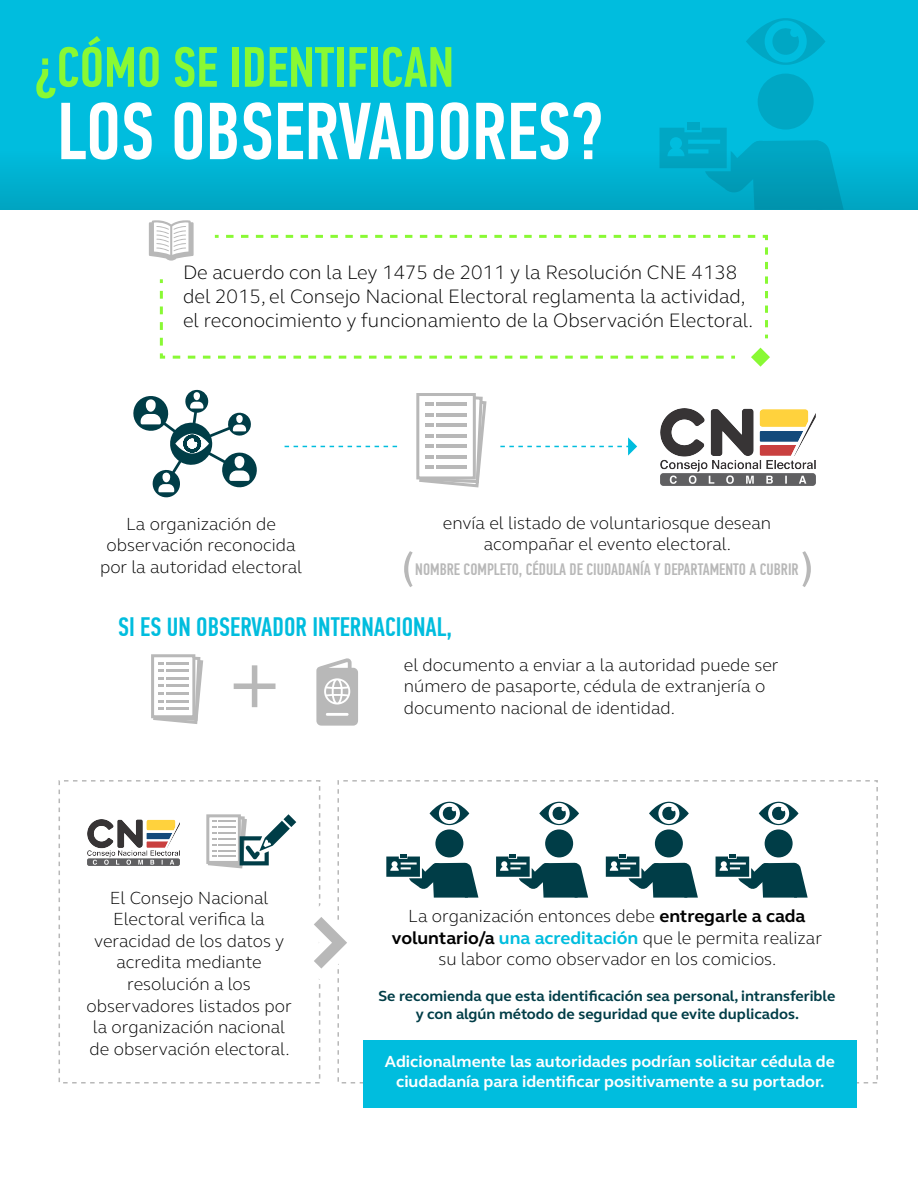
<style>
.page{position:relative;width:918px;height:1188px;background:#fff}
.page>*{position:absolute;margin:0;border:0;box-sizing:border-box;transform-origin:0 0}
.t1{font:500 81px "PF Din Text Comp Pro";color:#fff}
.t2{font:500 56.85px "PF Din Text Comp Pro";color:#89f934}
.t3{font:500 26.7px "PF Din Text Comp Pro";color:#00bdde}
.t4{font:300 19.95px/24px "FS Elliot Pro";color:#000}
.t5{font:300 18px/21.6px "FS Elliot Pro";color:#000;text-align:center}
.t6{font:500 16.65px "PF Din Text Comp Pro";color:#b8b8b8}
.t7{font:700 16.5px/19.8px "FS Elliot Pro";color:#fff;text-align:center}
.t8{font:700 15px/18px "FS Elliot Pro";color:#003d47;text-align:center}
.s1{font-weight:700}
.s2{font-weight:700;color:#00bdde}
</style>
<div class="page">
<div style="left:0;top:0;width:918px;height:210px;background:#00bdde"></div>
<div style="left:0;top:149px;width:918px;height:61px;background:linear-gradient(to bottom,#00bdde,#00a4c1)"></div>
<div style="left:757px;top:73px;width:57px;height:57px;background:#00a7c4;border-radius:50%"></div>
<svg style="left:746px;top:18px;width:79px;height:47px"></svg>
<svg style="left:660px;top:128px;width:184px;height:82px"></svg>
<div style="left:687px;top:122px;width:12px;height:7px;background:#00a7c4"></div>
<div style="left:435px;top:829px;width:29px;height:29px;background:#003d47;border-radius:50%"></div>
<svg style="left:430px;top:802px;width:39px;height:23px"></svg>
<svg style="left:386px;top:854px;width:92px;height:44px"></svg>
<div style="left:545px;top:829px;width:28px;height:29px;background:#003d47;border-radius:50%"></div>
<svg style="left:539px;top:802px;width:40px;height:23px"></svg>
<svg style="left:496px;top:854px;width:92px;height:44px"></svg>
<div style="left:655px;top:829px;width:28px;height:29px;background:#003d47;border-radius:50%"></div>
<svg style="left:649px;top:802px;width:40px;height:23px"></svg>
<svg style="left:606px;top:854px;width:92px;height:44px"></svg>
<div style="left:765px;top:829px;width:28px;height:29px;background:#003d47;border-radius:50%"></div>
<svg style="left:759px;top:802px;width:40px;height:23px"></svg>
<svg style="left:716px;top:854px;width:92px;height:44px"></svg>
<svg style="left:133px;top:389px;width:124px;height:109px"></svg>
<svg style="left:149px;top:220px;width:621px;height:147px"></svg>
<svg style="left:404px;top:551px;width:9px;height:36px"></svg>
<svg style="left:802px;top:551px;width:9px;height:36px"></svg>
<img style="left:661px;top:408px;width:154px;height:77px">
<img style="left:88px;top:820px;width:92px;height:45px">
<svg style="left:500px;top:437px;width:137px;height:19px"></svg>
<svg style="left:285px;top:446px;width:113px;height:1px"></svg>
<div style="left:416px;top:393px;width:60px;height:86px;border:3px solid #b8b8b8"></div>
<svg style="left:417px;top:395px;width:70px;height:93px"></svg>
<svg style="left:151px;top:655px;width:52px;height:69px"></svg>
<svg style="left:234px;top:665px;width:42px;height:42px"></svg>
<svg style="left:316px;top:658px;width:42px;height:68px"></svg>
<svg style="left:206px;top:814px;width:90px;height:55px"></svg>
<div style="left:59px;top:780px;width:261px;height:304px;border:2px dashed #b8b8b8"></div>
<div style="left:337px;top:780px;width:541px;height:304px;border:2px dashed #b8b8b8"></div>
<div style="left:364px;top:1040px;width:493px;height:67px;background:#00bdde"></div>
<svg style="left:314px;top:904px;width:33px;height:77px"></svg>
<h2 class="t2" style="left:34px;top:34px;width:421px">¿CÓMO SE IDENTIFICAN</h2>
<h1 class="t1" style="left:57px;top:84px;width:547px">LOS OBSERVADORES?</h1>
<p class="t4" style="left:183px;top:260px;width:572px">De acuerdo con la Ley 1475 de 2011 y la Resolución CNE 4138 del 2015, el Consejo Nacional Electoral reglamenta la actividad, el reconocimiento y funcionamiento de la Observación Electoral.</p>
<p class="t5" style="left:100px;top:512px;width:203px">La organización de observación reconocida por la autoridad electoral</p>
<p class="t5" style="left:443px;top:511px;width:330px">envía el listado de voluntariosque desean acompañar el evento electoral.</p>
<p class="t6" style="left:415px;top:560px;width:385px">NOMBRE COMPLETO, CÉDULA DE CIUDADANÍA Y DEPARTAMENTO A CUBRIR</p>
<h3 class="t3" style="left:118px;top:612px;width:336px">SI ES UN OBSERVADOR INTERNACIONAL,</h3>
<p class="t5" style="left:87px;top:886px;width:207px">El Consejo Nacional<br>Electoral verifica la veracidad de los datos y acredita mediante resolución a los observadores listados por la organización nacional de observación electoral.</p>
<p class="t5" style="left:404px;top:653px;width:376px;text-align:left">el documento a enviar a la autoridad puede ser número de pasaporte, cédula de extranjería o documento nacional de identidad.</p>
<p class="t5" style="left:392px;top:905px;width:432px">La organización entonces debe <span class="s1">entregarle a cada voluntario/a</span> <span class="s2">una acreditación</span> que le permita realizar su labor como observador en los comicios.</p>
<p class="t8" style="left:378px;top:987px;width:458px">Se recomienda que esta identificación sea personal, intransferible y con algún método de seguridad que evite duplicados.</p>
<p class="t7" style="left:385px;top:1051px;width:452px">Adicionalmente las autoridades podrían solicitar cédula de ciudadanía para identificar positivamente a su portador.</p>
</div>
